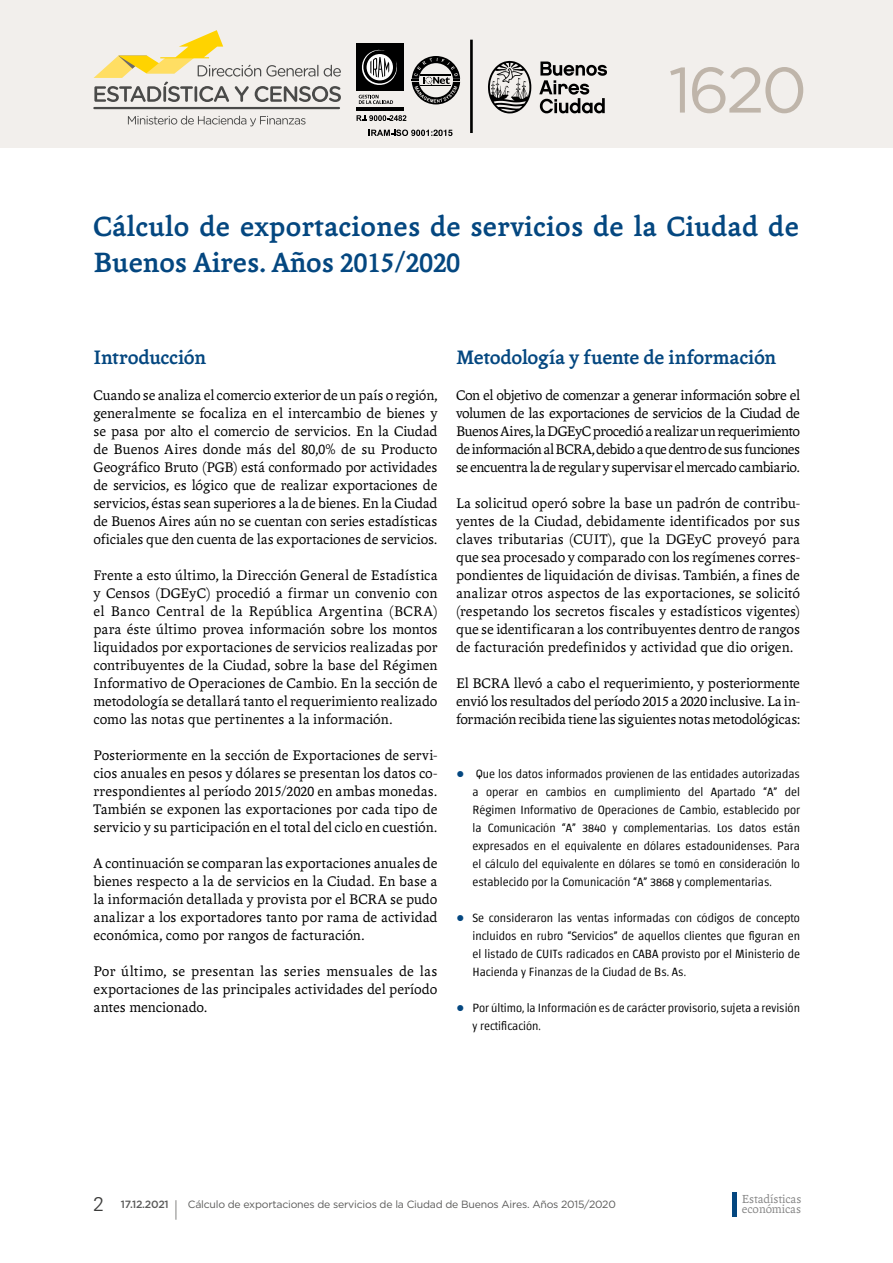
<style>
.page{position:relative;width:893px;height:1263px;background:#fff}
.page>*{position:absolute;margin:0;border:0;box-sizing:border-box;transform-origin:0 0}
.t1{font:64.05px "Gotham";color:#bfb5aa}
.t2{font:700 30px/36px "Andralis ND Os F";letter-spacing:.01em;color:#044780}
.t3{font:700 21px "Andralis ND Os F";letter-spacing:-.01em;color:#044780}
.t4{font:21px "Gotham";color:#5a5a59;scale:.5 1}
.t5{font:300 19.5px "Zurich BT";color:#3c3c3b}
.t6{font:15px/18px "Andralis ND Os F";color:#000;text-align:justify}
.t7{font:12.6px "Andralis ND Os F";color:#878787}
.t8{font:300 12px/18px "Chaco";color:#000;text-align:justify}
.t9{font:10.5px "Gotham";letter-spacing:-.02em;color:#5a5a59}
.t10{font:500 10.5px "Gotham";letter-spacing:-.02em;color:#5a5a59}
.s1{font-family:"Andralis NDSC"}
.s2{font-family:"Verdana";font-weight:700;color:#044780}
</style>
<div class="page">
<div style="left:732px;top:1192px;width:5px;height:24px;background:#044780"></div>
<div style="left:0;top:0;width:893px;height:147px;background:#f2efec"></div>
<hr style="left:470px;top:40px;width:3px;height:93px;background:#000">
<svg style="left:488px;top:61px;width:43px;height:52px"></svg>
<svg style="left:539px;top:62px;width:68px;height:51px"></svg>
<svg style="left:94px;top:30px;width:247px;height:72px"></svg>
<hr style="left:94px;top:107px;width:245px;height:2px;background:#4a4a49">
<div style="left:356px;top:44px;width:48px;height:47px;background:#000"></div>
<hr style="left:356px;top:107px;width:48px;height:3px;background:#000">
<svg style="left:361px;top:49px;width:36px;height:36px"></svg>
<svg style="left:359px;top:95px;width:34px;height:9px"></svg>
<svg style="left:357px;top:115px;width:49px;height:6px"></svg>
<svg style="left:412px;top:56px;width:48px;height:48px"></svg>
<svg style="left:369px;top:130px;width:83px;height:6px"></svg>
<svg style="left:128px;top:116px;width:178px;height:10px"></svg>
<h1 class="t1" style="left:668px;top:49px;width:140px">1620</h1>
<h2 class="t2" style="left:94px;top:209px;width:707px">Cálculo de exportaciones de servicios de la Ciudad de<br>Buenos Aires. Años <span class="s1">2015</span>/<span class="s1">2020</span></h2>
<h3 class="t3" style="left:94px;top:346px;width:114px">Introducción</h3>
<p class="t6" style="left:94px;top:386px;width:345px">Cuando se analiza el comercio exterior de un país o región, generalmente se focaliza en el intercambio de bienes y se pasa por alto el comercio de servicios. En la Ciudad de Buenos Aires donde más del <span class="s1">80</span>,<span class="s1">0</span>% de su Producto Geográfico Bruto (PGB) está conformado por actividades de servicios, es lógico que de realizar exportaciones de servicios, éstas sean superiores a la de bienes. En la Ciudad de Buenos Aires aún no se cuentan con series estadísticas oficiales que den cuenta de las exportaciones de servicios.</p>
<p class="t6" style="left:94px;top:566px;width:345px">Frente a esto último, la Dirección General de Estadística y Censos (DGEyC) procedió a firmar un convenio con el Banco Central de la República Argentina (BCRA) para éste último provea información sobre los montos liquidados por exportaciones de servicios realizadas por contribuyentes de la Ciudad, sobre la base del Régimen Informativo de Operaciones de Cambio. En la sección de metodología se detallará tanto el requerimiento realizado como las notas que pertinentes a la información.</p>
<p class="t6" style="left:94px;top:746px;width:346px">Posteriormente en la sección de Exportaciones de servi&shy;cios anuales en pesos y dólares se presentan los datos co&shy;rrespondientes al período <span class="s1">2015</span>/<span class="s1">2020</span> en ambas monedas.<br>También se exponen las exportaciones por cada tipo de servicio y su participación en el total del ciclo en cuestión.</p>
<p class="t6" style="left:94px;top:854px;width:345px">A continuación se comparan las exportaciones anuales de bienes respecto a la de servicios en la Ciudad. En base a la información detallada y provista por el BCRA se pudo analizar a los exportadores tanto por rama de actividad económica, como por rangos de facturación.</p>
<p class="t6" style="left:94px;top:962px;width:345px">Por último, se presentan las series mensuales de las exportaciones de las principales actividades del período antes mencionado.</p>
<h3 class="t3" style="left:456px;top:346px;width:322px">Metodología y fuente de información</h3>
<p class="t6" style="left:456px;top:386px;width:345px">Con el objetivo de comenzar a generar información sobre el volumen de las exportaciones de servicios de la Ciudad de Buenos Aires, la DGEyC procedió a realizar un requerimiento de información al BCRA, debido a que dentro de sus funciones se encuentra la de regular y supervisar el mercado cambiario.</p>
<p class="t6" style="left:456px;top:494px;width:345px">La solicitud operó sobre la base un padrón de contribu&shy;yentes de la Ciudad, debidamente identificados por sus claves tributarias (CUIT), que la DGEyC proveyó para que sea procesado y comparado con los regímenes corres&shy;pondientes de liquidación de divisas. También, a fines de analizar otros aspectos de las exportaciones, se solicitó (respetando los secretos fiscales y estadísticos vigentes) que se identificaran a los contribuyentes dentro de rangos de facturación predefinidos y actividad que dio origen.</p>
<p class="t6" style="left:456px;top:674px;width:345px">El BCRA llevó a cabo el requerimiento, y posteriormente envió los resultados del período <span class="s1">2015</span> a <span class="s1">2020</span> inclusive. La in&shy;formación recibida tiene las siguientes notas metodológicas:</p>
<p class="t8" style="left:473px;top:765px;width:329px;text-indent:-16px"><span class="s2">•</span> Que los datos informados provienen de las entidades autorizadas a operar en cambios en cumplimiento del Apartado “A” del Régimen Informativo de Operaciones de Cambio, establecido por la Comunicación “A” 3840 y complementarias. Los datos están expresados en el equivalente en dólares estadounidenses. Para el cálculo del equivalente en dólares se tomó en consideración lo establecido por la Comunicación “A” 3868 y complementarias.</p>
<p class="t8" style="left:473px;top:909px;width:329px;text-indent:-16px"><span class="s2">•</span> Se consideraron las ventas informadas con códigos de concepto incluidos en rubro “Servicios” de aquellos clientes que figuran en el listado de CUITs radicados en CABA provisto por el Ministerio de Hacienda y Finanzas de la Ciudad de Bs. As.</p>
<p class="t8" style="left:473px;top:999px;width:329px;text-indent:-16px"><span class="s2">•</span> Por último, la Información es de carácter provisorio, sujeta a revisión y rectificación.</p>
<p class="t7" style="left:742px;top:1192px;width:61px">Estadísticas</p>
<h3 class="t5" style="left:93px;top:1192px;width:12px">2</h3>
<p class="t7" style="left:742px;top:1203px;width:61px">económicas</p>
<p class="t9" style="left:188px;top:1197px;width:430px">Cálculo de exportaciones de servicios de la Ciudad de Buenos Aires. Años 2015/2020</p>
<p class="t10" style="left:121px;top:1198px;width:49px">17.12.2021</p>
<h3 class="t4" style="left:174px;top:1196px;width:8px">|</h3>
</div>
